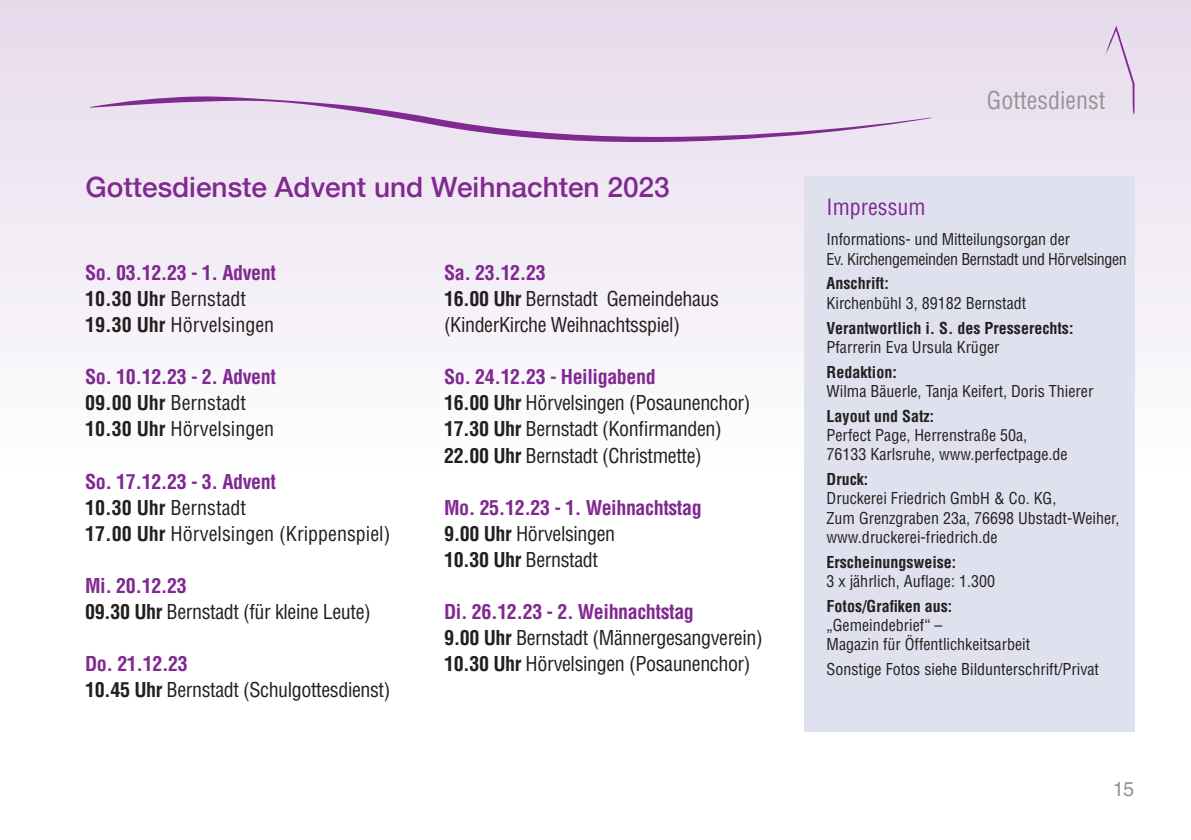
<style>
.page{position:relative;width:1191px;height:840px;background:#fff}
.page>*{position:absolute;margin:0;border:0;box-sizing:border-box;transform-origin:0 0}
.t1{font:500 28px "Helvetica Neue";color:#802990}
.t2{font:condensed 24px "Helvetica LT Std";color:#939598}
.t3{font:condensed 22px "Helvetica LT Std";color:#802990}
.t4{font:condensed 20px/26px "Helvetica LT Std";letter-spacing:-.02em;color:#231f20}
.t5{font:condensed 20px/26px "Helvetica LT Std";color:#231f20}
.t6{font:700 condensed 20px/26px "Helvetica LT Std";letter-spacing:-.02em;color:#802990}
.t7{font:20px "Helvetica LT Std";color:#939598}
.t8{font:condensed 16px/19.2px "Helvetica LT Std";color:#231f20}
.t9{font:700 condensed 16px "Helvetica LT Std";color:#231f20}
.t10{font:condensed 16px/19.2px "Helvetica LT Std";letter-spacing:-.025em;color:#231f20}
.s1{font-weight:700;color:#802990}
.s2{font-weight:700}
.s3{color:#231f20}
.s4{font-weight:400;color:#231f20}
</style>
<div class="page">
<div style="left:0;top:0;width:1191px;height:557px;background:linear-gradient(to bottom,#e5daeb,#fff)"></div>
<svg style="left:90px;top:96px;width:841px;height:46px;background:#e1d1e6"></svg>
<svg style="left:1105px;top:26px;width:29px;height:88px;background:#e1d2e7"></svg>
<div style="left:804px;top:176px;width:330px;height:555px;background:#e0e1ee"></div>
<h1 class="t1" style="left:86px;top:164px;width:586px">Gottesdienste Advent und Weihnachten 2023</h1>
<p class="t5" style="left:85px;top:260px;width:192px"><span class="s1">So. 03.12.23 - 1. Advent<br></span><span class="s2">10.30 Uhr</span> Bernstadt<br><span class="s2">19.30 Uhr</span> Hörvelsingen</p>
<p class="t5" style="left:85px;top:364px;width:192px"><span class="s1">So. 10.12.23 - 2. Advent<br></span><span class="s2">09.00 Uhr</span> Bernstadt<br><span class="s2">10.30 Uhr</span> Hörvelsingen</p>
<p class="t5" style="left:85px;top:468px;width:307px"><span class="s1">So. 17.12.23 - 3. Advent<br></span><span class="s2">10.30 Uhr</span> Bernstadt<br><span class="s2">17.00 Uhr</span> Hörvelsingen (Krippenspiel)</p>
<p class="t4" style="left:85px;top:572px;width:287px"><span class="s1">Mi. 20.12.23<br></span><span class="s2">09.30 Uhr</span> Bernstadt (für kleine Leute)</p>
<p class="t4" style="left:85px;top:650px;width:307px"><span class="s1">Do. 21.12.23<br></span><span class="s2">10.45 Uhr</span> Bernstadt (Schulgottesdienst)</p>
<p class="t4" style="left:444px;top:260px;width:276px"><span class="s1">Sa. 23.12.23<br></span><span class="s2">16.00 Uhr</span> Bernstadt Gemeindehaus (KinderKirche Weihnachtsspiel)</p>
<p class="t4" style="left:444px;top:364px;width:308px"><span class="s1">So. 24.12.23 - Heiligabend<br></span><span class="s2">16.00 Uhr</span> Hörvelsingen (Posaunenchor)<br><span class="s2">17.30 Uhr</span> Bernstadt (Konfirmanden)<br><span class="s2">22.00 Uhr</span> Bernstadt (Christmette)</p>
<p class="t6" style="left:444px;top:494px;width:259px">Mo. 25.12.23 - 1. Weihnachtstag<br><span class="s3">9.00 Uhr</span> <span class="s4">Hörvelsingen<br></span><span class="s3">10.30 Uhr</span> <span class="s4">Bernstadt</span></p>
<p class="t4" style="left:444px;top:598px;width:320px"><span class="s1">Di. 26.12.23 - 2. Weihnachtstag<br></span><span class="s2">9.00 Uhr</span> Bernstadt (Männergesangverein)<br><span class="s2">10.30 Uhr</span> Hörvelsingen (Posaunenchor)</p>
<p class="t2" style="left:987px;top:85px;width:120px">Gottesdienst</p>
<p class="t3" style="left:826px;top:193px;width:100px">Impressum</p>
<p class="t10" style="left:826px;top:229px;width:302px">Informations- und Mitteilungsorgan der<br>Ev. Kirchengemeinden Bernstadt und Hörvelsingen</p>
<p class="t9" style="left:826px;top:273px;width:64px">Anschrift:</p>
<p class="t8" style="left:826px;top:293px;width:201px">Kirchenbühl 3, 89182 Bernstadt</p>
<p class="t9" style="left:826px;top:317px;width:248px">Verantwortlich i. S. des Presserechts:</p>
<p class="t8" style="left:826px;top:337px;width:174px">Pfarrerin Eva Ursula Krüger</p>
<p class="t9" style="left:826px;top:361px;width:72px">Redaktion:</p>
<p class="t8" style="left:826px;top:381px;width:268px">Wilma Bäuerle, Tanja Keifert, Doris Thierer</p>
<p class="t9" style="left:826px;top:405px;width:109px">Layout und Satz:</p>
<p class="t8" style="left:826px;top:425px;width:243px">Perfect Page, Herrenstraße 50a,<br>76133 Karlsruhe, www.perfectpage.de</p>
<p class="t9" style="left:826px;top:469px;width:43px">Druck:</p>
<p class="t8" style="left:826px;top:488px;width:294px">Druckerei Friedrich GmbH &amp; Co. KG,<br>Zum Grenzgraben 23a, 76698 Ubstadt-Weiher, www.druckerei-friedrich.de</p>
<p class="t9" style="left:826px;top:551px;width:131px">Erscheinungsweise:</p>
<p class="t8" style="left:826px;top:571px;width:170px">3 x jährlich, Auflage: 1.300</p>
<p class="t9" style="left:826px;top:595px;width:127px">Fotos/Grafiken aus:</p>
<p class="t8" style="left:826px;top:615px;width:205px">„Gemeindebrief“ –<br>Magazin für Öffentlichkeitsarbeit</p>
<p class="t8" style="left:826px;top:659px;width:274px">Sonstige Fotos siehe Bildunterschrift/Privat</p>
<p class="t7" style="left:1112px;top:777px;width:23px">15</p>
</div>
